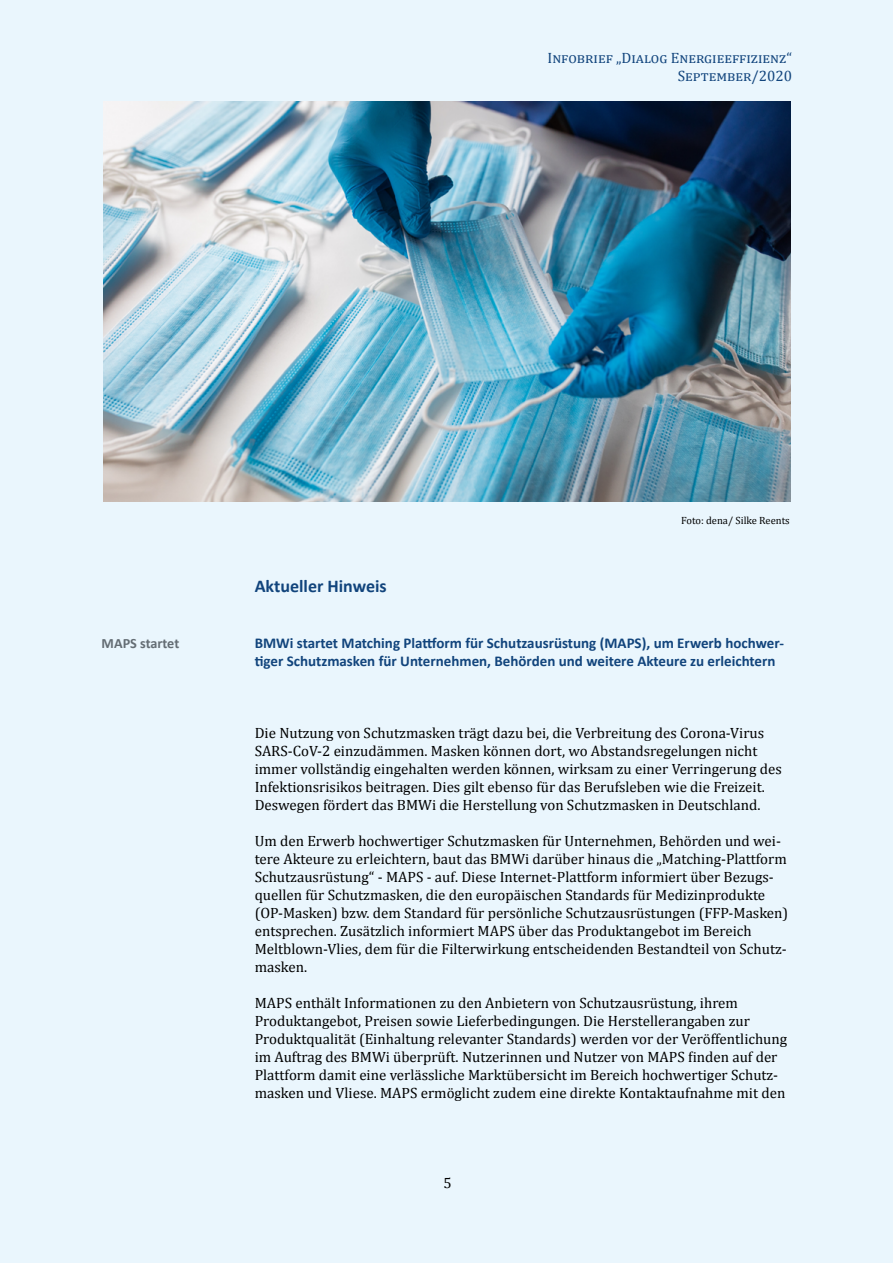
<style>
.page{position:relative;width:893px;height:1263px;background:#eaf6fd}
.page>*{position:absolute;margin:0;border:0;box-sizing:border-box;transform-origin:0 0}
.t1{font:700 18px "Calibri";color:#11447c}
.Fließtext{font:15px/18px "Cambria";color:#000}
.t2{font:700 15px/18px "Calibri";color:#11447c}
.t3{font:15px/18px "Cambria";color:#12457d;text-align:right}
.Marginalentext{font:700 14.25px "Calibri";color:#646d74}
.Fließtext-2{font:10.5px "Cambria";color:#000}
</style>
<div class="page">
<img style="left:103px;top:102px;width:688px;height:400px">
<p class="t3" style="left:547px;top:49px;width:246px">Infobrief „Dialog Energieeffizienz“<br>September/2020</p>
<p class="Marginalentext" style="left:102px;top:634px;width:79px">MAPS startet</p>
<h2 class="t1" style="left:255px;top:574px;width:134px">Aktueller Hinweis</h2>
<p class="Fließtext-2" style="left:681px;top:515px;width:110px">Foto: dena/ Silke Reents</p>
<h3 class="t2" style="left:255px;top:634px;width:531px">BMWi startet Matching Plattform für Schutzausrüstung (MAPS), um Erwerb hochwer&shy;tiger Schutzmasken für Unternehmen, Behörden und weitere Akteure zu erleichtern</h3>
<p class="Fließtext" style="left:255px;top:724px;width:529px">Die Nutzung von Schutzmasken trägt dazu bei, die Verbreitung des Corona-Virus SARS-CoV-2 einzudämmen. Masken können dort, wo Abstandsregelungen nicht immer vollständig eingehalten werden können, wirksam zu einer Verringerung des Infektionsrisikos beitragen. Dies gilt ebenso für das Berufsleben wie die Freizeit.<br>Deswegen fördert das BMWi die Herstellung von Schutzmasken in Deutschland.</p>
<p class="Fließtext" style="left:255px;top:832px;width:535px">Um den Erwerb hochwertiger Schutzmasken für Unternehmen, Behörden und wei&shy;tere Akteure zu erleichtern, baut das BMWi darüber hinaus die „Matching-Plattform Schutzausrüstung“ - MAPS - auf. Diese Internet-Plattform informiert über Bezugs&shy;quellen für Schutzmasken, die den europäischen Standards für Medizinprodukte (OP-Masken) bzw. dem Standard für persönliche Schutzausrüstungen (FFP-Masken) entsprechen. Zusätzlich informiert MAPS über das Produktangebot im Bereich Meltblown-Vlies, dem für die Filterwirkung entscheidenden Bestandteil von Schutz&shy;masken.</p>
<p class="Fließtext" style="left:255px;top:994px;width:534px">MAPS enthält Informationen zu den Anbietern von Schutzausrüstung, ihrem Produktangebot, Preisen sowie Lieferbedingungen. Die Herstellerangaben zur Produktqualität (Einhaltung relevanter Standards) werden vor der Veröffentlichung im Auftrag des BMWi überprüft. Nutzerinnen und Nutzer von MAPS finden auf der Plattform damit eine verlässliche Marktübersicht im Bereich hochwertiger Schutz&shy;masken und Vliese. MAPS ermöglicht zudem eine direkte Kontaktaufnahme mit den</p>
<p class="Fließtext" style="left:443px;top:1174px;width:10px">5</p>
</div>
